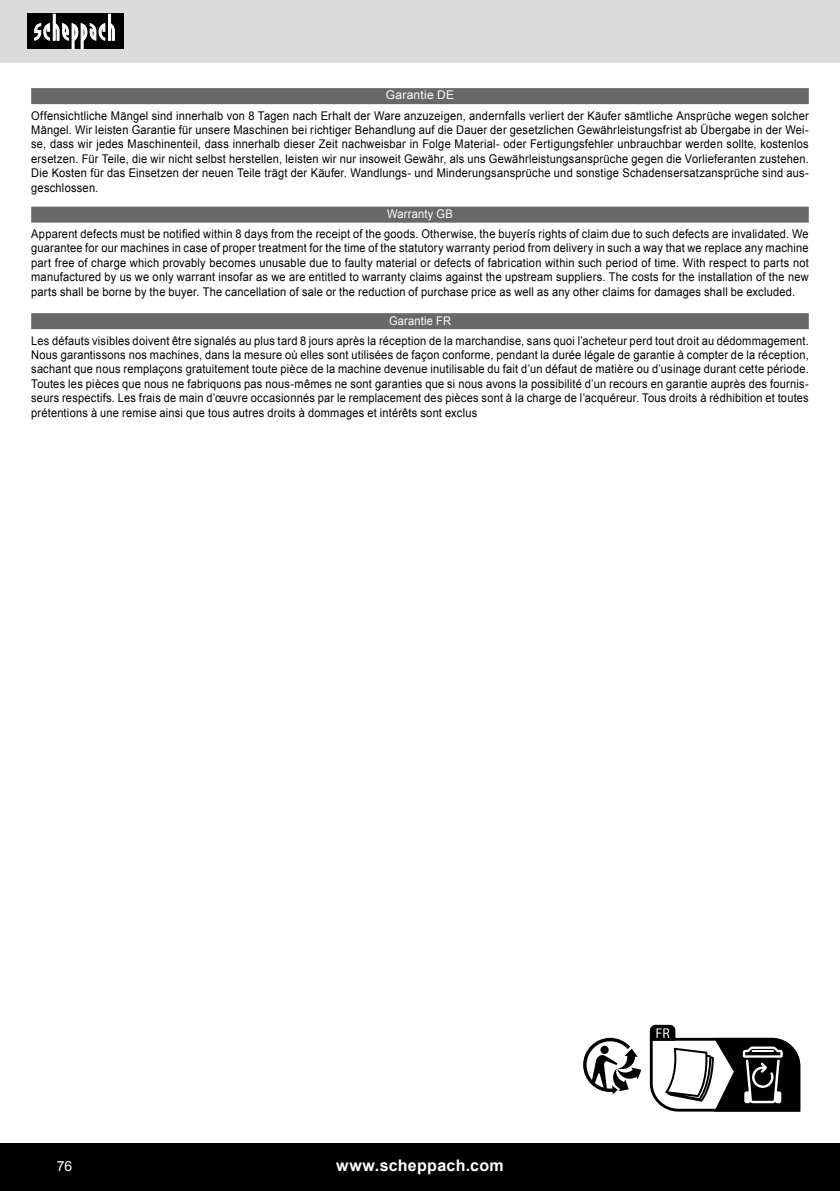
<style>
.page{position:relative;width:840px;height:1191px;background:#fff}
.page>*{position:absolute;margin:0;border:0;box-sizing:border-box;transform-origin:0 0}
.t1{font:700 16px "Arial";letter-spacing:.02em;color:#fff}
.t2{font:14px "Arial";color:#fff}
.t3{font:12px/14.4px "Arial";letter-spacing:.02em;color:#000;text-align:justify;scale:.92 1}
.t4{font:12px "Arial";letter-spacing:.025em;color:#fff;scale:.92 1}
.t5{font:12px "Arial";letter-spacing:.025em;color:#fff}
</style>
<div class="page">
<div style="left:0;top:0;width:839px;height:63px;background:#dbdbdb"></div>
<div style="left:0;top:1143px;width:839px;height:48px;background:#000"></div>
<div style="left:27px;top:14px;width:96px;height:35px;background:#000"></div>
<svg style="left:34px;top:14px;width:81px;height:35px"></svg>
<div style="left:31px;top:88px;width:777px;height:16px;background:#686868"></div>
<div style="left:31px;top:207px;width:777px;height:16px;background:#686868"></div>
<div style="left:31px;top:313px;width:777px;height:16px;background:#686868"></div>
<svg style="left:583px;top:1024px;width:218px;height:88px"></svg>
<p class="t5" style="left:385px;top:87px;width:70px">Garantie DE</p>
<p class="t3" style="left:31px;top:108px;width:846px">Offensichtliche Mängel sind innerhalb von 8 Tagen nach Erhalt der Ware anzuzeigen, andernfalls verliert der Käufer sämtliche Ansprüche wegen solcher Mängel. Wir leisten Garantie für unsere Maschinen bei richtiger Behandlung auf die Dauer der gesetzlichen Gewährleistungsfrist ab Übergabe in der Wei&shy;se, dass wir jedes Maschinenteil, dass innerhalb dieser Zeit nachweisbar in Folge Material- oder Fertigungsfehler unbrauchbar werden sollte, kostenlos ersetzen. Für Teile, die wir nicht selbst herstellen, leisten wir nur insoweit Gewähr, als uns Gewährleistungsansprüche gegen die Vorlieferanten zustehen.<br>Die Kosten für das Einsetzen der neuen Teile trägt der Käufer. Wandlungs- und Minderungsansprüche und sonstige Schadensersatzansprüche sind aus&shy;geschlossen.</p>
<p class="t4" style="left:387px;top:206px;width:73px">Warranty GB</p>
<p class="t3" style="left:31px;top:227px;width:846px">Apparent defects must be notified within 8 days from the receipt of the goods. Otherwise, the buyerís rights of claim due to such defects are invalidated. We guarantee for our machines in case of proper treatment for the time of the statutory warranty period from delivery in such a way that we replace any machine part free of charge which provably becomes unusable due to faulty material or defects of fabrication within such period of time. With respect to parts not manufactured by us we only warrant insofar as we are entitled to warranty claims against the upstream suppliers. The costs for the installation of the new parts shall be borne by the buyer. The cancellation of sale or the reduction of purchase price as well as any other claims for damages shall be excluded.</p>
<p class="t4" style="left:389px;top:312px;width:69px">Garantie FR</p>
<p class="t3" style="left:31px;top:333px;width:846px">Les défauts visibles doivent être signalés au plus tard 8 jours après la réception de la marchandise, sans quoi l’acheteur perd tout droit au dédommagement.<br>Nous garantissons nos machines, dans la mesure où elles sont utilisées de façon conforme, pendant la durée légale de garantie à compter de la réception, sachant que nous remplaçons gratuitement toute pièce de la machine devenue inutilisable du fait d’un défaut de matière ou d’usinage durant cette période.<br>Toutes les pièces que nous ne fabriquons pas nous-mêmes ne sont garanties que si nous avons la possibilité d’un recours en garantie auprès des fournis&shy;seurs respectifs. Les frais de main d’œuvre occasionnés par le remplacement des pièces sont à la charge de l’acquéreur. Tous droits à rédhibition et toutes prétentions à une remise ainsi que tous autres droits à dommages et intérêts sont exclus</p>
<p class="t2" style="left:57px;top:1156px;width:17px">76</p>
<h1 class="t1" style="left:336px;top:1154px;width:169px">www.scheppach.com</h1>
</div>
